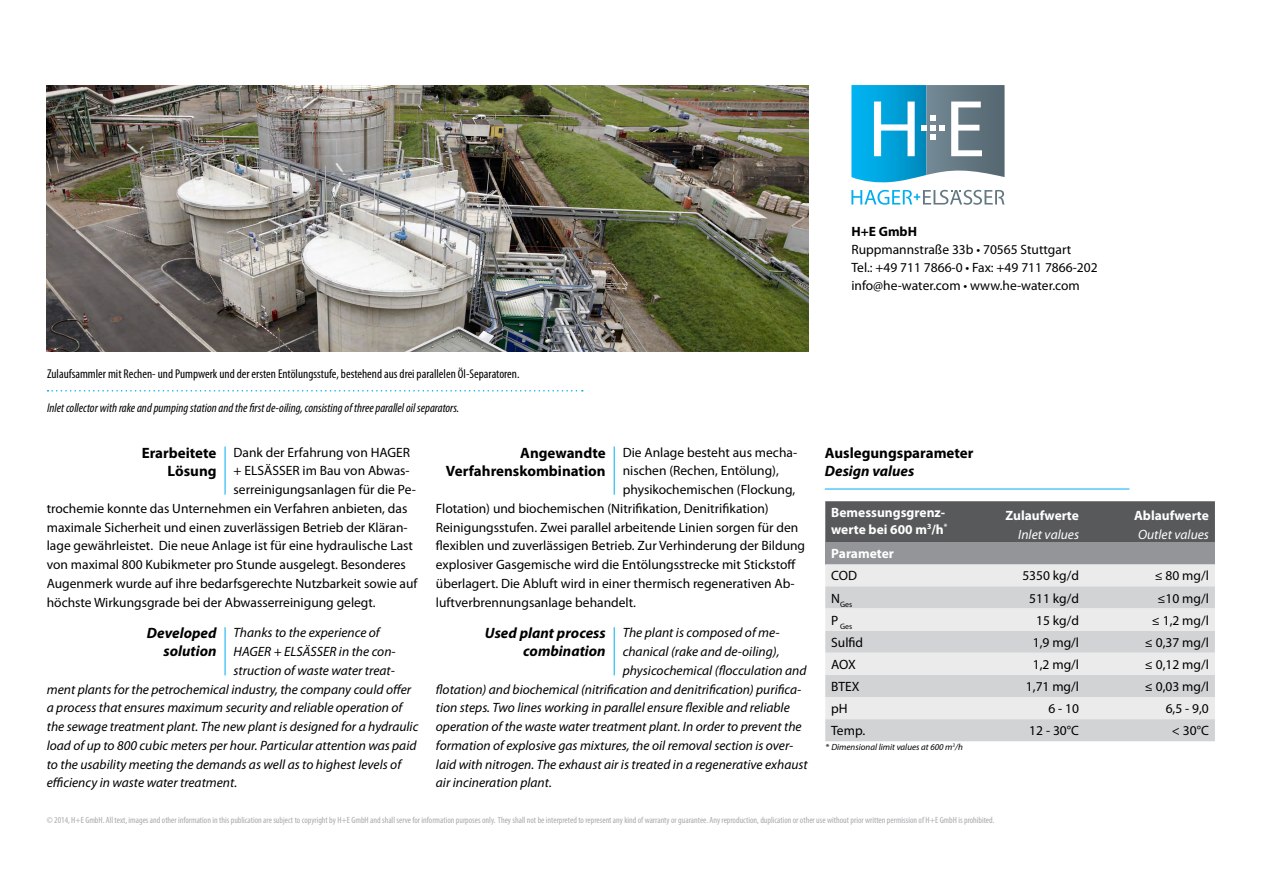
<style>
.page{position:relative;width:1263px;height:893px;background:#fff}
.page>*{position:absolute;margin:0;border:0;box-sizing:border-box;transform-origin:0 0}
.t1{font:700 15px/18px "Myriad Pro";color:#000;text-align:right}
.t2{font:italic 700 15px/18px "Myriad Pro";color:#000;text-align:right}
.t3{font:13.5px/18px "Myriad Pro";color:#000}
.t4{font:italic 13.5px "Myriad Pro";color:#000}
.t5{font:700 13.5px/16.2px "Myriad Pro";color:#fff}
.t6{font:italic 13.5px "Myriad Pro";color:#fff}
.t7{font:700 13.5px "Myriad Pro";color:#000}
.t8{font:condensed 12.75px "Myriad Pro";color:#000}
.t9{font:italic condensed 12.75px "Myriad Pro";color:#000}
.t10{font:condensed 9px "Myriad Pro";color:#a7a9ac}
.t11{font:italic 9px "Myriad Pro";color:#000}
.t12{font:7.8px "Myriad Pro";letter-spacing:.005em;color:#000}
.s1{font-style:normal}
</style>
<div class="page">
<hr style="left:225px;top:627px;width:1px;height:48px;background:#00aeef">
<hr style="left:225px;top:446px;width:1px;height:49px;background:#00aeef">
<hr style="left:614px;top:627px;width:1px;height:48px;background:#00aeef">
<hr style="left:614px;top:446px;width:1px;height:49px;background:#00aeef">
<img style="left:47px;top:85px;width:761px;height:266px">
<svg style="left:48px;top:390px;width:535px;height:2px"></svg>
<div style="left:825px;top:501px;width:390px;height:41px;background:#58595b"></div>
<div style="left:825px;top:542px;width:390px;height:22px;background:#939598"></div>
<div style="left:825px;top:564px;width:390px;height:22px;background:#ebebec"></div>
<div style="left:825px;top:586px;width:390px;height:155px;background:#d1d3d4"></div>
<svg style="left:825px;top:608px;width:390px;height:111px;background:#e0e1e2"></svg>
<hr style="left:825px;top:489px;width:304px;height:1px;background:#00aeef">
<svg style="left:851px;top:85px;width:153px;height:98px"></svg>
<svg style="left:851px;top:190px;width:153px;height:15px"></svg>
<p class="t7" style="left:851px;top:222px;width:67px">H+E GmbH</p>
<p class="t3" style="left:851px;top:240px;width:248px">Ruppmannstraße 33b • 70565 Stuttgart<br>Tel.: +49 711 7866-0 • Fax: +49 711 7866-202 info@he-water.com • www.he-water.com</p>
<p class="t8" style="left:47px;top:366px;width:474px">Zulaufsammler mit Rechen- und Pumpwerk und der ersten Entölungsstufe, bestehend aus drei parallelen Öl-Separatoren.</p>
<p class="t9" style="left:47px;top:401px;width:414px">Inlet collector with rake and pumping station and the first de-oiling, consisting of three parallel oil separators.</p>
<p class="t3" style="left:234px;top:443px;width:178px">Dank der Erfahrung von HAGER</p>
<p class="t3" style="left:234px;top:462px;width:178px">+ ELSÄSSER im Bau von Abwas-</p>
<p class="t3" style="left:234px;top:480px;width:184px">serreinigungsanlagen für die Pe-</p>
<p class="t3" style="left:47px;top:499px;width:362px">trochemie konnte das Unternehmen ein Verfahren anbieten, das</p>
<p class="t3" style="left:47px;top:518px;width:362px">maximale Sicherheit und einen zuverlässigen Betrieb der Kläran-</p>
<p class="t3" style="left:47px;top:537px;width:368px">lage gewährleistet. Die neue Anlage ist für eine hydraulische Last</p>
<p class="t3" style="left:47px;top:555px;width:361px">von maximal 800 Kubikmeter pro Stunde ausgelegt. Besonderes</p>
<p class="t3" style="left:47px;top:574px;width:372px">Augenmerk wurde auf ihre bedarfsgerechte Nutzbarkeit sowie auf</p>
<p class="t3" style="left:47px;top:593px;width:330px">höchste Wirkungsgrade bei der Abwasserreinigung gelegt.</p>
<p class="t1" style="left:142px;top:443px;width:76px">Erarbeitete<br>Lösung</p>
<p class="t4" style="left:234px;top:624px;width:148px">Thanks to the experience of</p>
<p class="t4" style="left:234px;top:643px;width:164px">HAGER + ELSÄSSER in the con-</p>
<p class="t4" style="left:234px;top:662px;width:163px">struction of waste water treat-</p>
<p class="t4" style="left:47px;top:681px;width:366px">ment plants for the petrochemical industry, the company could offer</p>
<p class="t4" style="left:47px;top:699px;width:357px">a process that ensures maximum security and reliable operation of</p>
<p class="t4" style="left:47px;top:718px;width:373px">the sewage treatment plant. The new plant is designed for a hydraulic</p>
<p class="t4" style="left:47px;top:737px;width:371px">load of up to 800 cubic meters per hour. Particular attention was paid</p>
<p class="t4" style="left:47px;top:756px;width:356px">to the usability meeting the demands as well as to highest levels of</p>
<p class="t4" style="left:47px;top:774px;width:192px">efficiency in waste water treatment.</p>
<p class="t2" style="left:147px;top:624px;width:71px">Developed solution</p>
<p class="t3" style="left:623px;top:443px;width:176px">Die Anlage besteht aus mecha-</p>
<p class="t3" style="left:623px;top:462px;width:158px">nischen (Rechen, Entölung),</p>
<p class="t3" style="left:623px;top:480px;width:174px">physikochemischen (Flockung,</p>
<p class="t3" style="left:436px;top:499px;width:334px">Flotation) und biochemischen (Nitrifikation, Denitrifikation)</p>
<p class="t3" style="left:436px;top:518px;width:364px">Reinigungsstufen. Zwei parallel arbeitende Linien sorgen für den</p>
<p class="t3" style="left:436px;top:537px;width:371px">flexiblen und zuverlässigen Betrieb. Zur Verhinderung der Bildung</p>
<p class="t3" style="left:436px;top:555px;width:361px">explosiver Gasgemische wird die Entölungsstrecke mit Stickstoff</p>
<p class="t3" style="left:436px;top:574px;width:360px">überlagert. Die Abluft wird in einer thermisch regenerativen Ab-</p>
<p class="t3" style="left:436px;top:593px;width:202px">luftverbrennungsanlage behandelt.</p>
<p class="t1" style="left:446px;top:443px;width:161px">Angewandte<br>Verfahrenskombination</p>
<p class="t4" style="left:623px;top:624px;width:158px">The plant is composed of me-</p>
<p class="t4" style="left:623px;top:643px;width:158px">chanical (rake and de-oiling),</p>
<p class="t4" style="left:623px;top:662px;width:185px">physicochemical (flocculation and</p>
<p class="t4" style="left:436px;top:681px;width:367px">flotation) and biochemical (nitrification and denitrification) purifica-</p>
<p class="t4" style="left:436px;top:699px;width:355px">tion steps. Two lines working in parallel ensure flexible and reliable</p>
<p class="t4" style="left:436px;top:718px;width:367px">operation of the waste water treatment plant. In order to prevent the</p>
<p class="t4" style="left:436px;top:737px;width:359px">formation of explosive gas mixtures, the oil removal section is over-</p>
<p class="t4" style="left:436px;top:756px;width:373px">laid with nitrogen. The exhaust air is treated in a regenerative exhaust</p>
<p class="t4" style="left:436px;top:774px;width:117px">air incineration plant.</p>
<p class="t2" style="left:485px;top:624px;width:122px">Used plant process combination</p>
<p class="t1" style="left:825px;top:443px;width:150px">Auslegungsparameter</p>
<p class="t2" style="left:825px;top:461px;width:91px">Design values</p>
<p class="t5" style="left:831px;top:504px;width:118px">Bemessungsgrenz&shy;werte bei 600 m<sup>3</sup>/h<sup>*</sup></p>
<p class="t5" style="left:1005px;top:507px;width:75px">Zulaufwerte</p>
<p class="t6" style="left:1018px;top:526px;width:62px">Inlet values</p>
<p class="t5" style="left:1134px;top:507px;width:76px">Ablaufwerte</p>
<p class="t6" style="left:1138px;top:526px;width:72px">Outlet values</p>
<p class="t5" style="left:831px;top:545px;width:64px">Parameter</p>
<p class="t3" style="left:831px;top:567px;width:27px">COD</p>
<p class="t3" style="left:1022px;top:567px;width:58px">5350 kg/d</p>
<p class="t3" style="left:1155px;top:567px;width:56px">≤ 80 mg/l</p>
<p class="t12" style="left:831px;top:600px;width:23px"><sup>N</sup>Ges</p>
<p class="t3" style="left:1029px;top:589px;width:51px">511 kg/d</p>
<p class="t3" style="left:1157px;top:589px;width:53px">≤10 mg/l</p>
<p class="t12" style="left:831px;top:622px;width:23px"><sup>P</sup> Ges</p>
<p class="t3" style="left:1036px;top:611px;width:44px">15 kg/d</p>
<p class="t3" style="left:1152px;top:611px;width:59px">≤ 1,2 mg/l</p>
<p class="t3" style="left:831px;top:633px;width:33px">Sulfid</p>
<p class="t3" style="left:1033px;top:633px;width:48px">1,9 mg/l</p>
<p class="t3" style="left:1145px;top:633px;width:65px">≤ 0,37 mg/l</p>
<p class="t3" style="left:831px;top:655px;width:26px">AOX</p>
<p class="t3" style="left:1033px;top:655px;width:48px">1,2 mg/l</p>
<p class="t3" style="left:1145px;top:655px;width:65px">≤ 0,12 mg/l</p>
<p class="t3" style="left:831px;top:677px;width:30px">BTEX</p>
<p class="t3" style="left:1026px;top:677px;width:55px">1,71 mg/l</p>
<p class="t3" style="left:1145px;top:677px;width:65px">≤ 0,03 mg/l</p>
<p class="t3" style="left:831px;top:699px;width:18px">pH</p>
<p class="t3" style="left:1048px;top:699px;width:32px">6 - 10</p>
<p class="t3" style="left:1166px;top:699px;width:45px">6,5 - 9,0</p>
<p class="t3" style="left:831px;top:721px;width:35px">Temp.</p>
<p class="t3" style="left:1029px;top:721px;width:51px">12 - 30°C</p>
<p class="t3" style="left:1172px;top:721px;width:38px">&lt; 30°C</p>
<p class="t11" style="left:826px;top:741px;width:139px"><span class="s1">*</span> Dimensional limit values at 600 m<sup>3</sup>/h</p>
<p class="t10" style="left:47px;top:815px;width:949px">© 2014, H+E GmbH. All text, images and other information in this publication are subject to copyright by H+E GmbH and shall serve for information purposes only. They shall not be interpreted to represent any kind of warranty or guarantee. Any reproduction, duplication or other use without prior written permission of H+E GmbH is prohibited.</p>
</div>
